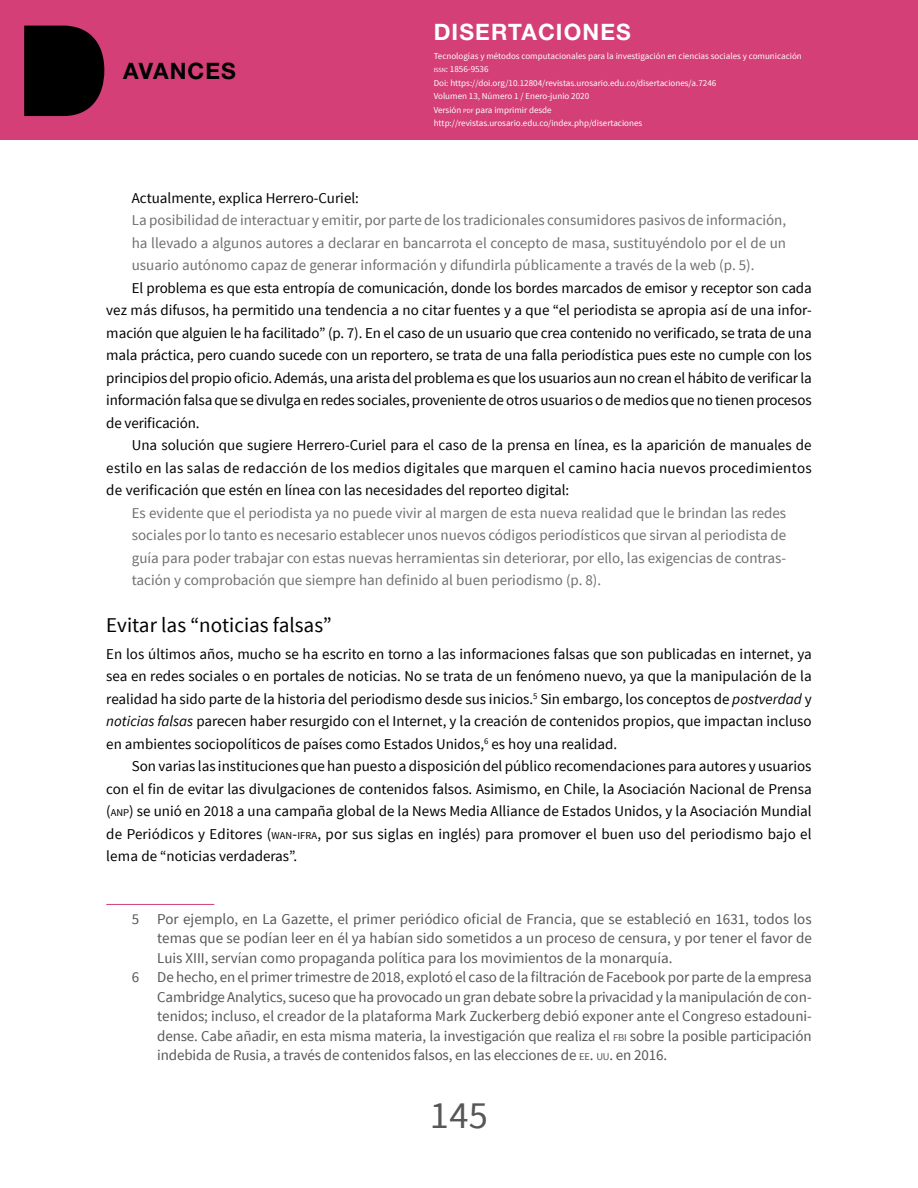
<style>
.page{position:relative;width:918px;height:1188px;background:#fff}
.page>*{position:absolute;margin:0;border:0;box-sizing:border-box;transform-origin:0 0}
.t1{font:38.4px "Source Sans Pro";color:#575756}
.t2{font:700 22.65px "Helvetica Neue LT Std";letter-spacing:.05em;color:#fff}
.t3{font:700 22.65px "Helvetica Neue LT Std";letter-spacing:.05em;color:#000}
.t4{font:21px "Source Sans Pro";color:#000}
.t5{font:15px/22.5px "Source Sans Pro";color:#000;text-align:justify}
.t6{font:15px "Source Sans Pro";letter-spacing:-.01em;color:#575756}
.t7{font:15px/22.5px "Source Sans Pro";color:#706f6f;text-align:justify}
.t8{font:9px/13.5px "Source Sans Pro";color:#fff}
.s1{font-size:6.3px}
.s2{font-style:italic}
.s3{font-size:10.5px}
.s4{font-style:inherit}
</style>
<div class="page">
<div style="left:0;top:0;width:918px;height:139px;background:#d33f76"></div>
<svg style="left:24px;top:26px;width:80px;height:90px;background:#13050a"></svg>
<hr style="left:106px;top:904px;width:108px;height:1px;background:#d33f76">
<h2 class="t3" style="left:123px;top:57px;width:114px">AVANCES</h2>
<h2 class="t2" style="left:434px;top:18px;width:199px">DISERTACIONES</h2>
<p class="t8" style="left:434px;top:49px;width:370px">Tecnologías y métodos computacionales para la investigación en ciencias sociales y comunicación <span class="s1">ISSN</span>: 1856-9536<br>Doi: https://doi.org/10.12804/revistas.urosario.edu.co/disertaciones/a.7246<br>Volumen 13, Número 1 / Enero-junio 2020<br>Versión <span class="s1">PDF</span> para imprimir desde<br>http://revistas.urosario.edu.co/index.php/disertaciones</p>
<p class="t5" style="left:132px;top:187px;width:229px">Actualmente, explica Herrero-Curiel:</p>
<p class="t7" style="left:132px;top:209px;width:656px">La posibilidad de interactuar y emitir, por parte de los tradicionales consumidores pasivos de información, ha llevado a algunos autores a declarar en bancarrota el concepto de masa, sustituyéndolo por el de un usuario autónomo capaz de generar información y difundirla públicamente a través de la web (p. 5).</p>
<p class="t5" style="left:106px;top:277px;width:707px;text-indent:26px">El problema es que esta entropía de comunicación, donde los bordes marcados de emisor y receptor son cada vez más difusos, ha permitido una tendencia a no citar fuentes y a que “el periodista se apropia así de una infor&shy;mación que alguien le ha facilitado” (p. 7). En el caso de un usuario que crea contenido no verificado, se trata de una mala práctica, pero cuando sucede con un reportero, se trata de una falla periodística pues este no cumple con los principios del propio oficio. Además, una arista del problema es que los usuarios aun no crean el hábito de verificar la información falsa que se divulga en redes sociales, proveniente de otros usuarios o de medios que no tienen procesos de verificación.</p>
<p class="t5" style="left:106px;top:434px;width:707px;text-indent:26px">Una solución que sugiere Herrero-Curiel para el caso de la prensa en línea, es la aparición de manuales de estilo en las salas de redacción de los medios digitales que marquen el camino hacia nuevos procedimientos de verificación que estén en línea con las necesidades del reporteo digital:</p>
<p class="t7" style="left:132px;top:502px;width:656px">Es evidente que el periodista ya no puede vivir al margen de esta nueva realidad que le brindan las redes sociales por lo tanto es necesario establecer unos nuevos códigos periodísticos que sirvan al periodista de guía para poder trabajar con estas nuevas herramientas sin deteriorar, por ello, las exigencias de contras&shy;tación y comprobación que siempre han definido al buen periodismo (p. 8).</p>
<h3 class="t4" style="left:106px;top:612px;width:227px">Evitar las “noticias falsas”</h3>
<p class="t5" style="left:106px;top:643px;width:707px">En los últimos años, mucho se ha escrito en torno a las informaciones falsas que son publicadas en internet, ya sea en redes sociales o en portales de noticias. No se trata de un fenómeno nuevo, ya que la manipulación de la realidad ha sido parte de la historia del periodismo desde sus inicios.<sup>5</sup> Sin embargo, los conceptos de <span class="s2">postverdad</span> y <span class="s2">noticias falsas</span> parecen haber resurgido con el Internet, y la creación de contenidos propios, que impactan incluso en ambientes sociopolíticos de países como Estados Unidos,<sup>6</sup> es hoy una realidad.</p>
<p class="t5" style="left:106px;top:755px;width:707px;text-indent:26px">Son varias las instituciones que han puesto a disposición del público recomendaciones para autores y usuarios con el fin de evitar las divulgaciones de contenidos falsos. Asimismo, en Chile, la Asociación Nacional de Prensa (<span class="s3">ANP</span>) se unió en 2018 a una campaña global de la News Media Alliance de Estados Unidos, y la Asociación Mundial de Periódicos y Editores (<span class="s3">WAN</span><span class="s4">-</span><span class="s3">IFRA</span>, por sus siglas en inglés) para promover el buen uso del periodismo bajo el lema de “noticias verdaderas”.</p>
<p class="t6" style="left:132px;top:910px;width:681px">5 Por ejemplo, en La Gazette, el primer periódico oficial de Francia, que se estableció en 1631, todos los</p>
<p class="t6" style="left:157px;top:929px;width:656px">temas que se podían leer en él ya habían sido sometidos a un proceso de censura, y por tener el favor de</p>
<p class="t6" style="left:157px;top:949px;width:517px">Luis <span class="s4">XIII</span>, servían como propaganda política para los movimientos de la monarquía.</p>
<p class="t6" style="left:132px;top:968px;width:681px">6 De hecho, en el primer trimestre de 2018, explotó el caso de la filtración de Facebook por parte de la empresa</p>
<p class="t6" style="left:157px;top:988px;width:656px">Cambridge Analytics, suceso que ha provocado un gran debate sobre la privacidad y la manipulación de con-</p>
<p class="t6" style="left:157px;top:1007px;width:656px">tenidos; incluso, el creador de la plataforma Mark Zuckerberg debió exponer ante el Congreso estadouni-</p>
<p class="t6" style="left:157px;top:1027px;width:656px">dense. Cabe añadir, en esta misma materia, la investigación que realiza el <span class="s3">FBI</span> sobre la posible participación</p>
<p class="t6" style="left:157px;top:1046px;width:511px">indebida de Rusia, a través de contenidos falsos, en las elecciones de <span class="s3">EE</span><span class="s4">.</span> <span class="s3">UU</span><span class="s4">.</span> en 2016.</p>
<h1 class="t1" style="left:430px;top:1092px;width:60px">145</h1>
</div>
